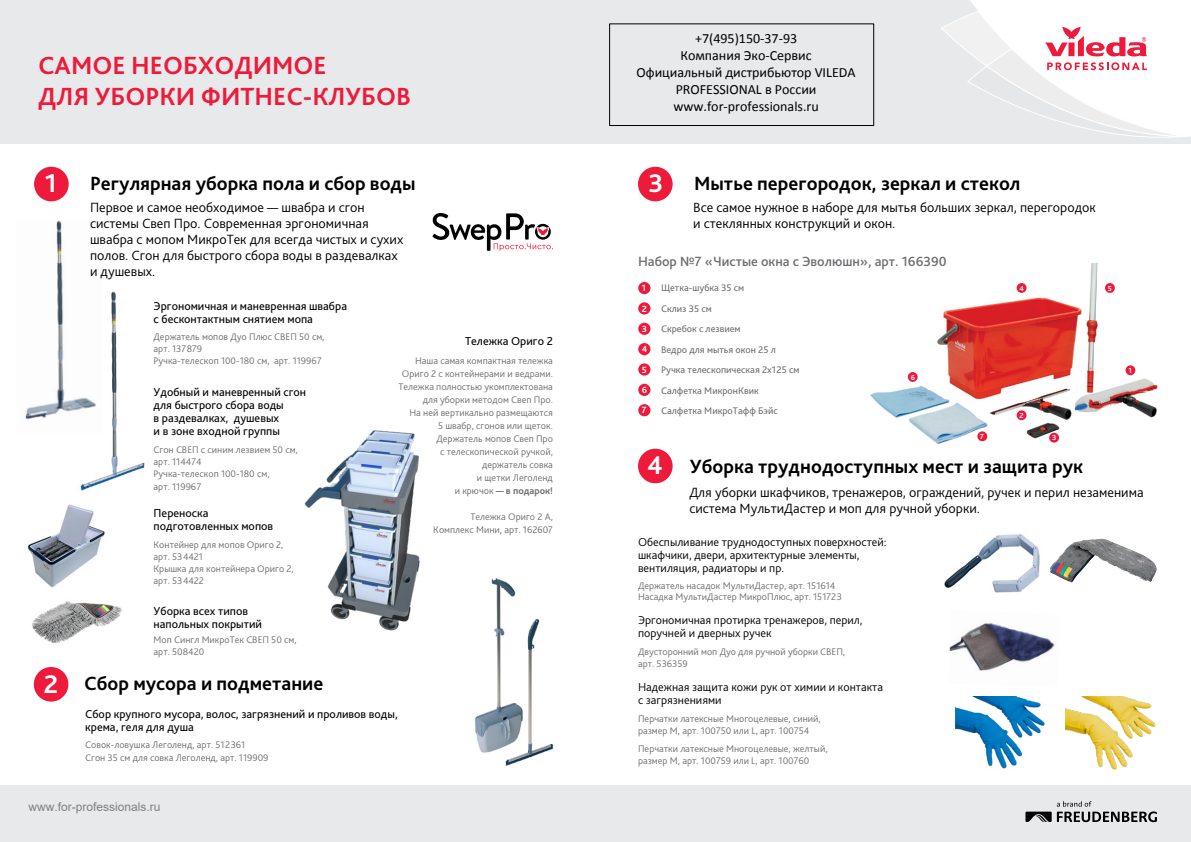
<style>
.page{position:relative;width:1191px;height:842px;background:#fff}
.page>*{position:absolute;margin:0;border:0;box-sizing:border-box;transform-origin:0 0}
.t1{font:700 26.7px "Bliss Pro";color:#fff}
.t2{font:700 26px/31px "Bliss Pro";color:#ed1a3b}
.t3{font:700 20px "Bliss Pro";color:#000}
.t4{font:300 14px/16px "Bliss Pro";color:#000}
.t5{font:14px/16.8px "Calibri";color:#000;text-align:center}
.t6{font:500 14px "Bliss Pro";color:#6d6e71}
.t7{font:12px/13px "Bliss Pro";color:#000}
.t8{font:300 12px/13px "Bliss Pro";color:#000}
.t9{font:12px "Arial";color:#808080}
.t10{font:300 10px/13px "Bliss Pro";color:#6d6e71}
.t11{font:10px/20.5px "Bliss Pro";color:#6d6e71}
.t12{font:700 9.4px/20.4px "Bliss Pro";color:#fff}
.t13{font:700 7.6px "Bliss Pro";color:#fff}
.s1{font-weight:700}
</style>
<div class="page">
<div style="left:0;top:0;width:1191px;height:144px;background:#e8e9ea"></div>
<svg style="left:941px;top:0;width:250px;height:138px"></svg>
<img style="left:27px;top:504px;width:78px;height:83px">
<div style="left:0;top:785px;width:1191px;height:57px;background:#e8e9ea"></div>
<img style="left:80px;top:292px;width:65px;height:199px">
<img style="left:25px;top:221px;width:78px;height:212px">
<img style="left:474px;top:578px;width:42px;height:175px">
<img style="left:500px;top:611px;width:54px;height:155px">
<div style="left:638px;top:282px;width:12px;height:12px;background:#ed1a3b;border-radius:50%"></div>
<div style="left:638px;top:302px;width:12px;height:13px;background:#ed1a3b;border-radius:50%"></div>
<div style="left:638px;top:343px;width:12px;height:12px;background:#ed1a3b;border-radius:50%"></div>
<div style="left:638px;top:363px;width:12px;height:13px;background:#ed1a3b;border-radius:50%"></div>
<div style="left:638px;top:384px;width:12px;height:12px;background:#ed1a3b;border-radius:50%"></div>
<div style="left:638px;top:404px;width:12px;height:12px;background:#ed1a3b;border-radius:50%"></div>
<div style="left:638px;top:323px;width:12px;height:12px;background:#ed1a3b;border-radius:50%"></div>
<img style="left:870px;top:264px;width:288px;height:180px">
<div style="left:1125px;top:365px;width:10px;height:10px;background:#ed1a3b;border-radius:50%"></div>
<div style="left:1016px;top:410px;width:10px;height:10px;background:#ed1a3b;border-radius:50%"></div>
<div style="left:1016px;top:283px;width:10px;height:10px;background:#ed1a3b;border-radius:50%"></div>
<div style="left:1105px;top:283px;width:9px;height:10px;background:#ed1a3b;border-radius:50%"></div>
<svg style="left:907px;top:372px;width:10px;height:10px"></svg>
<div style="left:977px;top:431px;width:10px;height:10px;background:#ed1a3b;border-radius:50%"></div>
<div style="left:1049px;top:433px;width:10px;height:10px;background:#ed1a3b;border-radius:50%"></div>
<div style="left:34px;top:167px;width:35px;height:34px;background:#ed1a3b;border-radius:50%"></div>
<div style="left:638px;top:167px;width:34px;height:34px;background:#ed1a3b;border-radius:50%"></div>
<div style="left:638px;top:449px;width:34px;height:34px;background:#ed1a3b;border-radius:50%"></div>
<img style="left:944px;top:534px;width:96px;height:59px">
<img style="left:949px;top:623px;width:106px;height:48px">
<img style="left:1050px;top:538px;width:106px;height:44px">
<img style="left:956px;top:696px;width:89px;height:73px">
<div style="left:34px;top:667px;width:34px;height:35px;background:#ed1a3b;border-radius:50%"></div>
<img style="left:32px;top:601px;width:90px;height:42px">
<img style="left:1065px;top:696px;width:91px;height:74px">
<svg style="left:432px;top:213px;width:121px;height:38px"></svg>
<svg style="left:1025px;top:801px;width:132px;height:21px"></svg>
<img style="left:304px;top:430px;width:116px;height:201px">
<div style="left:609px;top:24px;width:265px;height:102px;border:1px solid #000"></div>
<h2 class="t2" style="left:38px;top:49px;width:374px">САМОЕ НЕОБХОДИМОЕ<br>ДЛЯ УБОРКИ ФИТНЕС-КЛУБОВ</h2>
<h1 class="t1" style="left:45px;top:167px;width:13px">1</h1>
<h1 class="t1" style="left:44px;top:667px;width:16px">2</h1>
<h3 class="t3" style="left:90px;top:171px;width:327px">Регулярная уборка пола и сбор воды</h3>
<h3 class="t4" style="left:90px;top:199px;width:315px">Первое и самое необходимое — швабра и сгон системы Свеп Про. Современная эргономичная швабра с мопом МикроТек для всегда чистых и сухих полов. Сгон для быстрого сбора воды в раздевалках и душевых.</h3>
<p class="t7" style="left:154px;top:299px;width:195px">Эргономичная и маневренная швабра с бесконтактным снятием мопа</p>
<p class="t10" style="left:154px;top:330px;width:172px">Держатель мопов Дуо Плюс СВЕП 50 см,</p>
<p class="t10" style="left:154px;top:342px;width:50px">арт. 137879</p>
<p class="t10" style="left:274px;top:354px;width:49px">арт. 119967</p>
<p class="t10" style="left:154px;top:354px;width:117px">Ручка-телескоп 100-180 см,</p>
<p class="t7" style="left:154px;top:385px;width:154px">Удобный и маневренный сгон для быстрого сбора воды<br>в раздевалках, душевых<br>ви зоне входной группы</p>
<p class="t10" style="left:154px;top:443px;width:146px;line-height:12px">Сгон СВЕП с синим лезвием 50 см, арт. 114474<br>Ручка-телескоп 100-180 см,</p>
<p class="t10" style="left:154px;top:480px;width:49px">арт. 119967</p>
<p class="t7" style="left:154px;top:507px;width:121px">Переноска подготовленных мопов</p>
<p class="t10" style="left:154px;top:538px;width:142px;line-height:12px">Контейнер для мопов Ориго 2, арт. 534421<br>Крышка для контейнера Ориго 2, арт. 534422</p>
<p class="t7" style="left:154px;top:604px;width:110px">Уборка всех типов напольных покрытий</p>
<p class="t10" style="left:154px;top:633px;width:144px;line-height:12px">Моп Сингл МикроТек СВЕП 50 см, арт. 508420</p>
<h3 class="t3" style="left:84px;top:671px;width:241px">Сбор мусора и подметание</h3>
<p class="t7" style="left:465px;top:334px;width:89px">Тележка Ориго 2</p>
<p class="t10" style="left:398px;top:354px;width:156px;text-align:right">Наша самая компактная тележка<br>Ориго с2 контейнерами и ведрами.<br>Тележка полностью укомплектована для уборки методом Свеп Про.<br>На ней вертикально размещаются<br>5 швабр, сгонов или щеток.<br>Держатель мопов Свеп Про<br>с телескопической ручкой, держатель совка<br>и щетки Леголенд<br>и крючок <span class="s1">— в подарок!</span></p>
<p class="t10" style="left:433px;top:510px;width:121px;text-align:right">Тележка Ориго ,А2<br>Комплекс Мини, арт. 162607</p>
<p class="t7" style="left:85px;top:707px;width:314px">Сбор крупного мусора, волос, загрязнений и проливов воды, крема, геля для душа</p>
<p class="t10" style="left:85px;top:738px;width:185px">Совок-ловушка Леголенд, арт. 512361<br>Сгон 35 см для совка Леголенд, арт. 119909</p>
<p class="t9" style="left:28px;top:799px;width:134px">www.for-professionals.ru</p>
<h3 class="t5" style="left:636px;top:30px;width:220px">+7)495(150-37-93<br>Компания Эко-Сервис<br>Официальный дистрибьютор VILEDA<br>PROFESSIONAL в России www.for-professionals r u.</h3>
<h1 class="t1" style="left:648px;top:167px;width:16px">3</h1>
<h3 class="t3" style="left:694px;top:171px;width:328px">Мытье перегородок, зеркал и стекол</h3>
<h3 class="t4" style="left:693px;top:199px;width:404px">Все самое нужное в наборе для мытья больших зеркал, перегородок и стеклянных конструкций и окон.</h3>
<h3 class="t6" style="left:638px;top:252px;width:310px">Набор №7 «Чистые окна с Эволюшн ,» арт. 166390</h3>
<p class="t12" style="left:642px;top:278px;width:7px">1<br>2</p>
<p class="t12" style="left:642px;top:339px;width:7px;text-align:justify">4<br>5<br>6<br>7</p>
<p class="t12" style="left:642px;top:318px;width:7px">3</p>
<p class="t11" style="left:661px;top:277px;width:140px">Щетка-шубка 35 см<br>Склиз 35 см<br>Скребок с лезвием<br>Ведро для мытья окон 25 л<br>Ручка телескопическая х2 125 см<br>Салфетка МикронКвик<br>Салфетка МикроТафф Бэйс</p>
<p class="t13" style="left:910px;top:372px;width:6px">6</p>
<p class="t13" style="left:1019px;top:283px;width:6px">4</p>
<p class="t13" style="left:980px;top:432px;width:5px">7</p>
<p class="t13" style="left:1019px;top:411px;width:6px">2</p>
<p class="t13" style="left:1052px;top:433px;width:6px">3</p>
<h1 class="t1" style="left:647px;top:449px;width:17px">4</h1>
<h3 class="t3" style="left:690px;top:454px;width:395px">Уборка труднодоступных мест и защита рук</h3>
<p class="t13" style="left:1107px;top:283px;width:6px">5</p>
<p class="t13" style="left:1128px;top:366px;width:5px">1</p>
<h3 class="t4" style="left:689px;top:484px;width:456px">Для уборки шкафчиков, тренажеров, ограждений, ручек и перил незаменима система МультиДастер и моп для ручной уборки.</h3>
<p class="t8" style="left:638px;top:536px;width:250px">Обеспыливание труднодоступных поверхностей: шкафчики, двери, архитектурные элементы, вентиляция, радиаторы и пр.</p>
<p class="t10" style="left:638px;top:580px;width:205px;line-height:11px">Держатель насадок МультиДастер, арт. 151614<br>Насадка МультиДастер МикроПлюс, арт. 151723</p>
<p class="t8" style="left:638px;top:614px;width:226px">Эргономичная протирка тренажеров, перил, поручней и дверных ручек</p>
<p class="t10" style="left:638px;top:645px;width:209px;line-height:12px">Двусторонний моп Дуо для ручной уборки СВЕП, арт. 536359</p>
<p class="t8" style="left:638px;top:681px;width:246px">Надежная защита кожи рук от химии и контакта с загрязнениями</p>
<p class="t10" style="left:638px;top:712px;width:184px;line-height:12px">Перчатки латексные Многоцелевые, синий, размер М, арт. 100750 или ,L арт. 100754</p>
<p class="t10" style="left:638px;top:742px;width:191px;line-height:12px">Перчатки латексные Многоцелевые, желтый, размер М, арт. 100759 или ,L арт. 100760</p>
</div>
